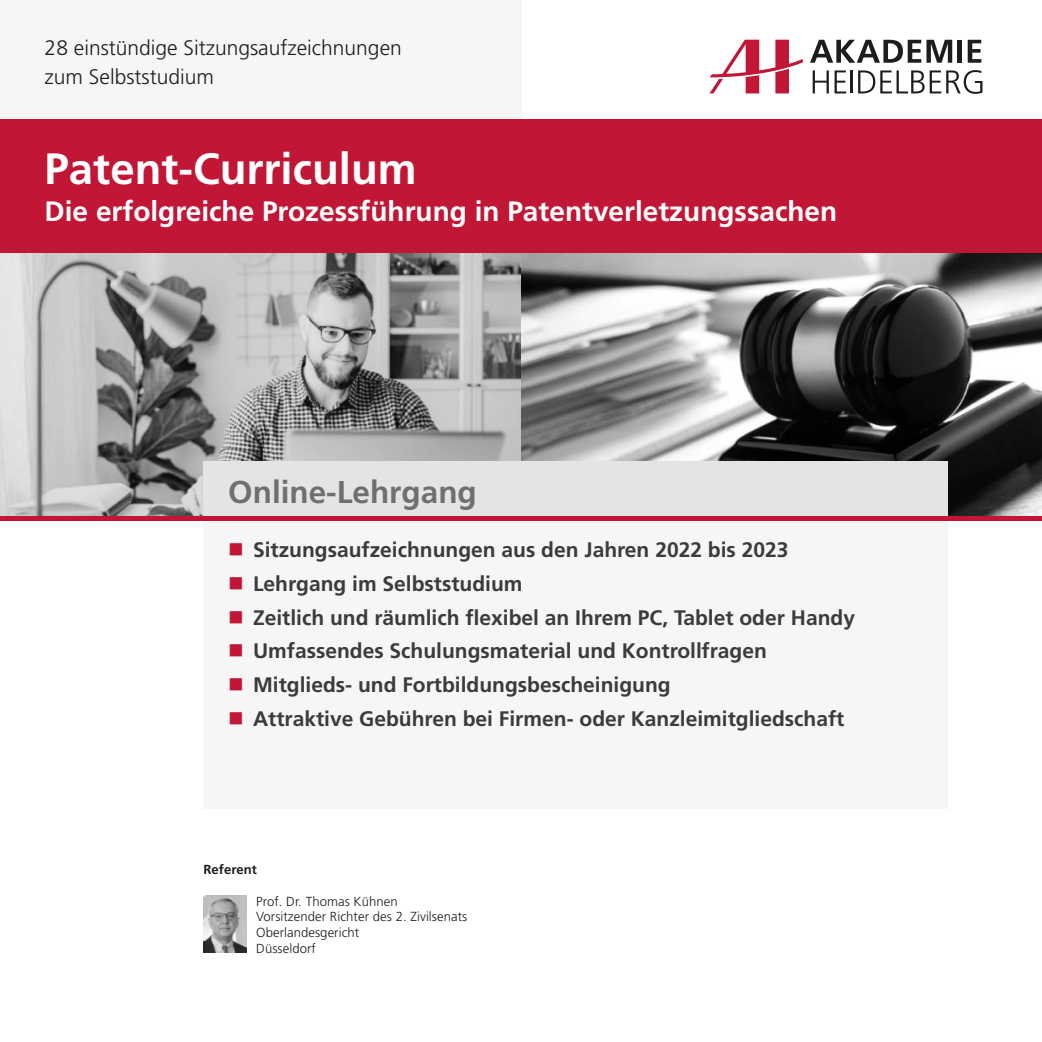
<style>
.page{position:relative;width:1042px;height:1042px;background:#fff}
.page>*{position:absolute;margin:0;border:0;box-sizing:border-box;transform-origin:0 0}
.t1{font:700 43.75px "Frutiger LT Pro";color:#fff}
.t2{font:700 31.5px "Frutiger LT Pro";color:#6f6f6e}
.t3{font:700 28px "Frutiger LT Pro";color:#fff}
.t4{font:700 21px/33.9px "Frutiger LT Pro";color:#3c3b3b}
.t5{font:300 21px/28.3px "Frutiger LT Pro";color:#1d1d1b}
.t6{font:300 13.12px/15.8px "Frutiger LT Pro";letter-spacing:.005em;color:#1d1d1b}
.t7{font:700 13.12px "Frutiger LT Pro";letter-spacing:.005em;color:#1d1d1b}
</style>
<div class="page">
<img style="left:0;top:253px;width:521px;height:263px">
<svg style="left:521px;top:253px;width:521px;height:263px;background:#757575"></svg>
<div style="left:0;top:0;width:521px;height:119px;background:#f6f6f6"></div>
<div style="left:0;top:119px;width:1042px;height:134px;background:#c21636"></div>
<div style="left:203px;top:461px;width:744px;height:60px;background:#e4e4e3"></div>
<div style="left:203px;top:521px;width:744px;height:288px;background:#f6f6f6"></div>
<div style="left:0;top:516px;width:1042px;height:5px;background:#c21636"></div>
<svg style="left:810px;top:40px;width:142px;height:23px"></svg>
<div style="left:957px;top:40px;width:5px;height:23px;background:#1d1d1b"></div>
<svg style="left:967px;top:40px;width:14px;height:23px"></svg>
<svg style="left:812px;top:70px;width:34px;height:23px"></svg>
<hr style="left:851px;top:70px;width:2px;height:23px;background:#1d1d1b">
<svg style="left:710px;top:40px;width:93px;height:53px"></svg>
<svg style="left:858px;top:70px;width:124px;height:24px"></svg>
<img style="left:203px;top:896px;width:43px;height:57px">
<p class="t5" style="left:45px;top:36px;width:359px">28 einstündige Sitzungsaufzeichnungen zum Selbststudium</p>
<h1 class="t1" style="left:45px;top:152px;width:373px">Patent-Curriculum</h1>
<h3 class="t3" style="left:45px;top:199px;width:794px">Die erfolgreiche Prozessführung in Patentverletzungssachen</h3>
<h2 class="t2" style="left:228px;top:479px;width:250px">Online-Lehrgang</h2>
<p class="t4" style="left:253px;top:534px;width:603px">Sitzungsaufzeichnungen aus den Jahren 2022 bis 2023<br>Lehrgang im Selbststudium<br>Zeitlich und räumlich flexibel an Ihrem PC, Tablet oder Handy Umfassendes Schulungsmaterial und Kontrollfragen Mitglieds- und Fortbildungsbescheinigung<br>Attraktive Gebühren bei Firmen- oder Kanzleimitgliedschaft</p>
<p class="t7" style="left:203px;top:863px;width:55px">Referent</p>
<p class="t6" style="left:256px;top:894px;width:213px">Prof. Dr. Thomas Kühnen<br>Vorsitzender Richter des 2. Zivilsenats<br>Oberlandesgericht<br>Düsseldorf</p>
</div>
